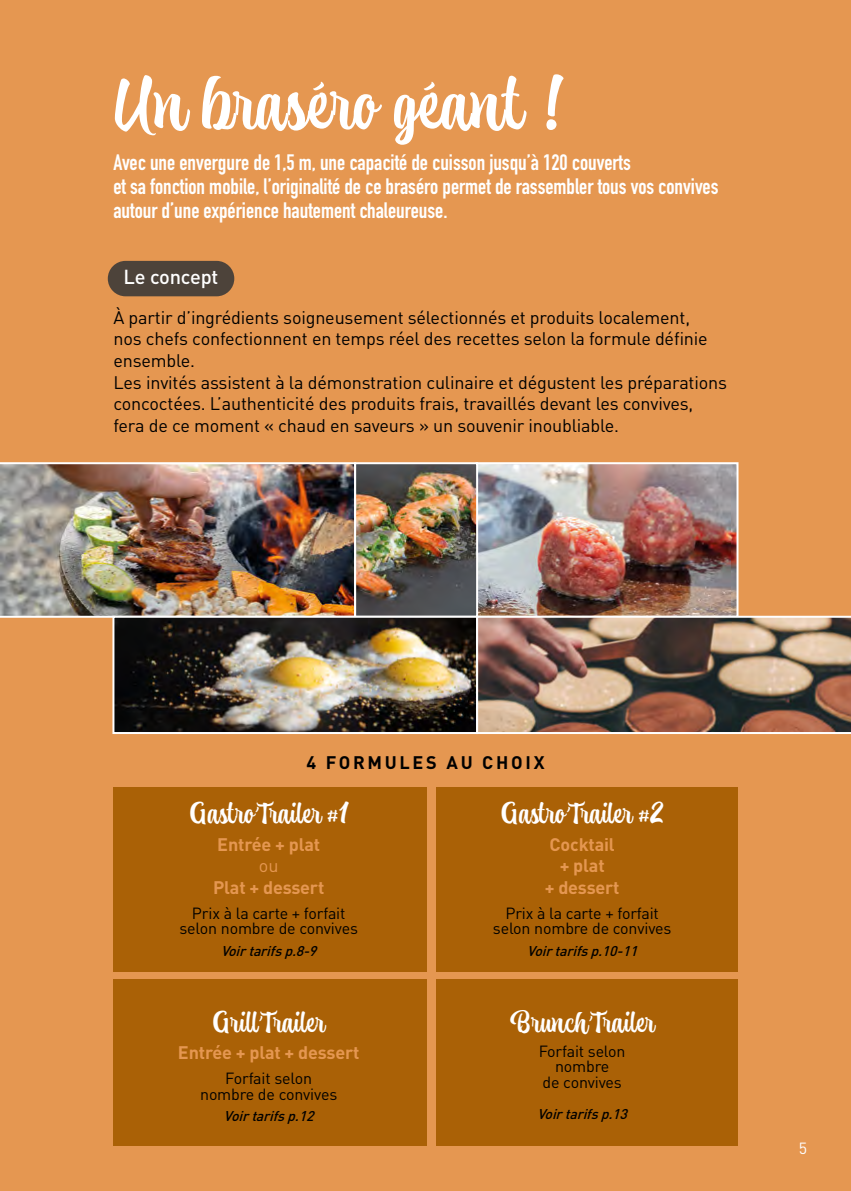
<style>
.page{position:relative;width:851px;height:1191px;background:#fff}
.page>*{position:absolute;margin:0;border:0;box-sizing:border-box;transform-origin:0 0}
.t1{font:70px "Atocha";letter-spacing:.02em;color:#fff}
.t2{font:28px "Atocha";letter-spacing:.02em;color:#fff}
.t3{font:700 22px/24px "DIN Condensed";color:#fff}
.t4{font:500 20px "DIN";letter-spacing:-.01em;color:#fff}
.t5{font:18px/21.6px "DIN";letter-spacing:-.01em;color:#000}
.t6{font:700 18px/21.6px "DIN";letter-spacing:-.01em;color:#e59751;text-align:center}
.t7{font:700 18px "DIN";letter-spacing:.15em;color:#000}
.t8{font:18px "DIN";color:#e59751}
.t9{font:16px/15.6px "DIN";letter-spacing:-.01em;color:#000;text-align:center}
.t10{font:16px "DIN";color:#fff}
.t11{font:italic 500 14px "DIN";color:#000}
</style>
<div class="page">
<div style="left:0;top:0;width:850px;height:1191px;background:#e59751"></div>
<div style="left:113px;top:787px;width:314px;height:184px;background:#aa6106"></div>
<div style="left:435px;top:787px;width:302px;height:184px;background:#aa6106"></div>
<div style="left:113px;top:979px;width:314px;height:166px;background:#aa6106"></div>
<div style="left:435px;top:979px;width:302px;height:166px;background:#aa6106"></div>
<img style="left:357px;top:465px;width:378px;height:150px">
<img style="left:0;top:462px;width:354px;height:156px">
<div style="left:475px;top:462px;width:263px;height:156px;border:2px solid #fff"></div>
<div style="left:354px;top:462px;width:124px;height:156px;border:2px solid #fff"></div>
<div style="left:108px;top:261px;width:126px;height:35px;background:#4d433a;border-radius:18px"></div>
<img style="left:115px;top:619px;width:360px;height:112px">
<div style="left:112px;top:616px;width:366px;height:118px;border:2px solid #fff"></div>
<img style="left:476px;top:616px;width:374px;height:118px">
<h1 class="t1" style="left:113px;top:55px;width:450px">Un braséro géant !</h1>
<p class="t3" style="left:113px;top:150px;width:606px">Avec une envergure de 1,5 m, une capacité de cuisson jusqu’à 120 couverts<br>et sa fonction mobile, l’originalité de ce braséro permet de rassembler tous vos convives autour d’une expérience hautement chaleureuse.</p>
<p class="t4" style="left:124px;top:264px;width:96px">Le concept</p>
<p class="t5" style="left:113px;top:306px;width:615px">À partir d’ingrédients soigneusement sélectionnés et produits localement,<br>nos chefs confectionnent en temps réel des recettes selon la formule définie ensemble.<br>Les invités assistent à la démonstration culinaire et dégustent les préparations concoctées. L’authenticité des produits frais, travaillés devant les convives, fera de ce moment « chaud en saveurs » un souvenir inoubliable.</p>
<p class="t7" style="left:306px;top:751px;width:239px">4 FORMULES AU CHOIX</p>
<h2 class="t2" style="left:190px;top:794px;width:159px">Gastro’Trailer #1</h2>
<p class="t6" style="left:217px;top:832px;width:104px">Entrée + plat</p>
<p class="t8" style="left:259px;top:854px;width:21px">ou</p>
<p class="t6" style="left:213px;top:875px;width:113px">Plat + dessert</p>
<p class="t9" style="left:179px;top:904px;width:180px">Prix à la carte + forfait selon nombre de convives</p>
<p class="t11" style="left:221px;top:941px;width:101px">Voir tarifs p.8-9</p>
<h2 class="t2" style="left:213px;top:1002px;width:114px">Grill’Trailer</h2>
<p class="t6" style="left:178px;top:1041px;width:183px">Entrée + plat + dessert</p>
<p class="t9" style="left:200px;top:1070px;width:139px">Forfait selon nombre de convives</p>
<p class="t11" style="left:224px;top:1107px;width:95px">Voir tarifs p.12</p>
<h2 class="t2" style="left:501px;top:794px;width:164px">Gastro’Trailer #2</h2>
<p class="t6" style="left:544px;top:832px;width:76px">Cocktail + plat<br>+ dessert</p>
<p class="t9" style="left:493px;top:904px;width:180px">Prix à la carte + forfait selon nombre de convives</p>
<p class="t11" style="left:527px;top:941px;width:116px">Voir tarifs p.10-11</p>
<h2 class="t2" style="left:510px;top:1002px;width:147px">Brunch’Trailer</h2>
<p class="t9" style="left:538px;top:1042px;width:88px">Forfait selon nombre<br>de convives</p>
<p class="t11" style="left:537px;top:1105px;width:95px">Voir tarifs p.13</p>
<p class="t10" style="left:798px;top:1138px;width:10px">5</p>
</div>
